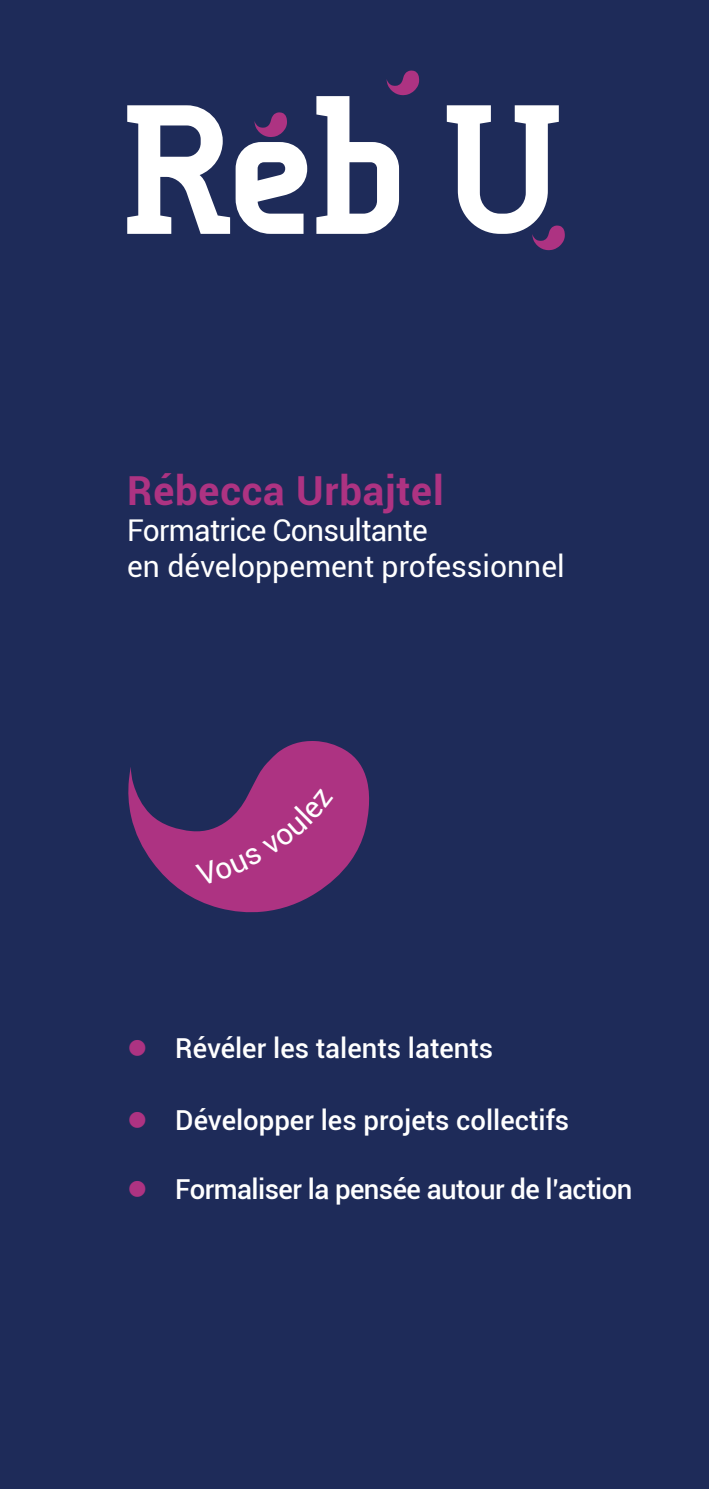
<style>
.page{position:relative;width:709px;height:1489px;background:#fff}
.page>*{position:absolute;margin:0;border:0;box-sizing:border-box;transform-origin:0 0}
.t1{font:800 183.5px "Tertre";color:#fff}
.t2{font:700 40px "Roboto";letter-spacing:.02em;color:#ad3382}
.t3{font:30px "Roboto";letter-spacing:-.005em;color:#fff}
.t4{font:30px "Roboto";letter-spacing:-.025em;color:#fff}
.t5{font:500 27.5px "Roboto";color:#fff}
.t6{font:500 27.5px "Roboto";letter-spacing:-.02em;color:#fff}
.s1{color:#ad3382}
</style>
<div class="page">
<div style="left:0;top:0;width:709px;height:1488px;background:#1e2b59"></div>
<svg style="left:254px;top:112px;width:33px;height:25px"></svg>
<svg style="left:386px;top:70px;width:33px;height:25px"></svg>
<svg style="left:532px;top:225px;width:33px;height:25px"></svg>
<svg style="left:128px;top:741px;width:241px;height:172px"></svg>
<h1 class="t1" style="left:124px;top:54px;width:440px">Reb U</h1>
<p class="t2" style="left:127px;top:462px;width:318px">Rébecca Urbajtel</p>
<p class="t4" style="left:127px;top:509px;width:302px">Formatrice Consultante</p>
<p class="t3" style="left:127px;top:545px;width:439px">en développement professionnel</p>
<p class="t5" style="left:127px;top:1028px;width:367px"><span class="s1">●</span> Révéler les talents latents</p>
<p class="t5" style="left:127px;top:1100px;width:443px"><span class="s1">●</span> Développer les projets collectifs</p>
<p class="t6" style="left:127px;top:1169px;width:506px"><span class="s1">●</span> Formaliser la pensée autour de l’action</p>
</div>
